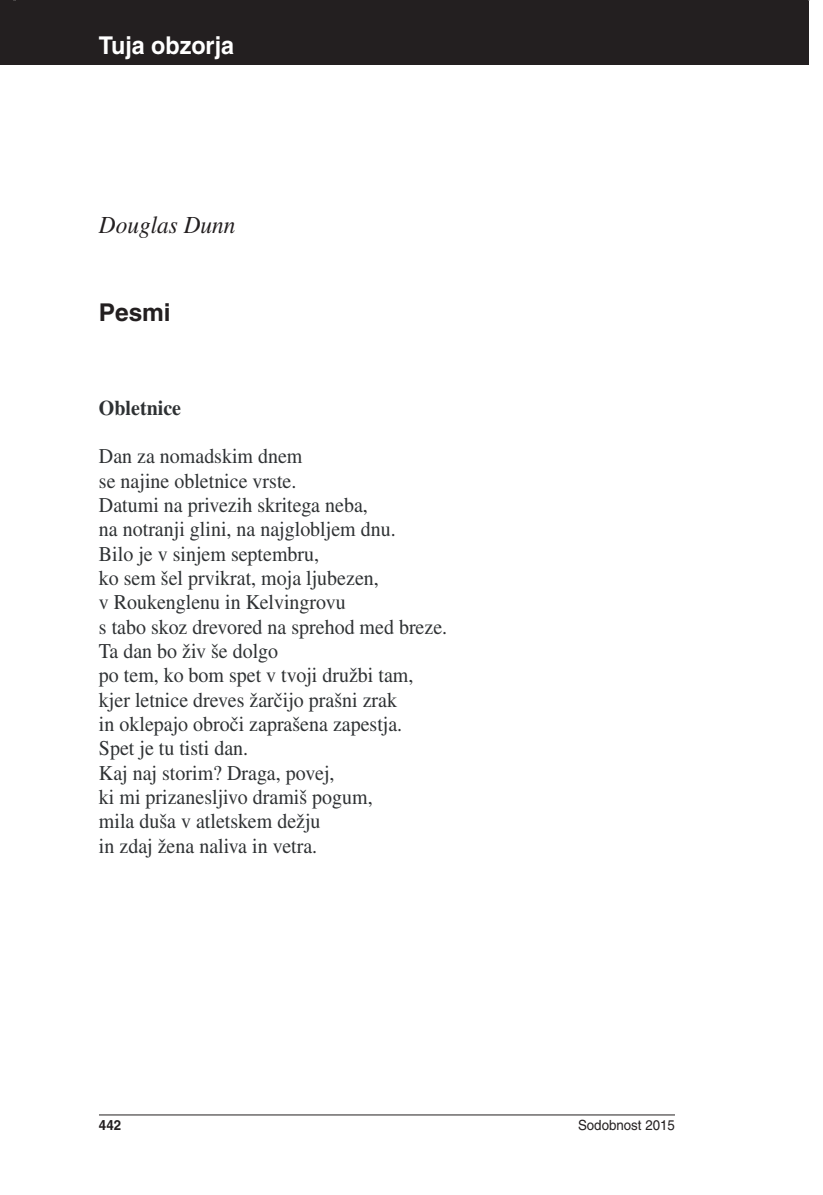
<style>
.page{position:relative;width:823px;height:1195px;background:#fff}
.page>*{position:absolute;margin:0;border:0;box-sizing:border-box;transform-origin:0 0}
.t1{font:700 24.5px "SS Helvetica";color:#fff;scale:.95 1}
.t2{font:italic 24.5px "SS Times";color:#231f20;scale:.95 1}
.t3{font:700 24.5px "SS Helvetica";letter-spacing:-.005em;color:#231f20}
.t4{font:21px/24.3px "SS Times";color:#2e3133;scale:.95 1}
.t5{font:700 21px "SS Times";color:#2e3133;scale:.95 1}
.t6{font:14px "SS Helvetica";color:#231f20;scale:.95 1}
.t7{font:700 14px "SS Helvetica";color:#231f20;scale:.95 1}
</style>
<div class="page">
<div style="left:0;top:0;width:808px;height:65px;background:#231f20"></div>
<hr style="left:99px;top:1114px;width:575px;height:1px;background:#231f20">
<p class="t1" style="left:99px;top:30px;width:144px">Tuja obzorja</p>
<p class="t2" style="left:99px;top:211px;width:145px">Douglas Dunn</p>
<p class="t3" style="left:99px;top:297px;width:73px">Pesmi</p>
<p class="t5" style="left:99px;top:395px;width:88px">Obletnice</p>
<p class="t4" style="left:99px;top:444px;width:368px">Dan za nomadskim dnem<br>se najine obletnice vrste.<br>Datumi na privezih skritega neba,<br>na notranji glini, na najglobljem dnu.<br>Bilo je v sinjem septembru,<br>ko sem {el prvikrat, moja ljubezen,<br>v Roukenglenu in Kelvingrovu<br>s tabo skoz drevored na sprehod med breze.<br>Ta dan bo `iv {e dolgo<br>po tem, ko bom spet v tvoji dru`bi tam, kjer letnice dreves `ar~ijo pra{ni zrak<br>in oklepajo obro~i zapra{ena zapestja.<br>Spet je tu tisti dan.<br>Kaj naj storim? Draga, povej,<br>ki mi prizanesljivo drami{ pogum,<br>mila du{a v atletskem de`ju<br>in zdaj `ena naliva in vetra.</p>
<p class="t7" style="left:99px;top:1116px;width:25px">442</p>
<p class="t6" style="left:577px;top:1117px;width:103px">Sodobnost 2015</p>
</div>
